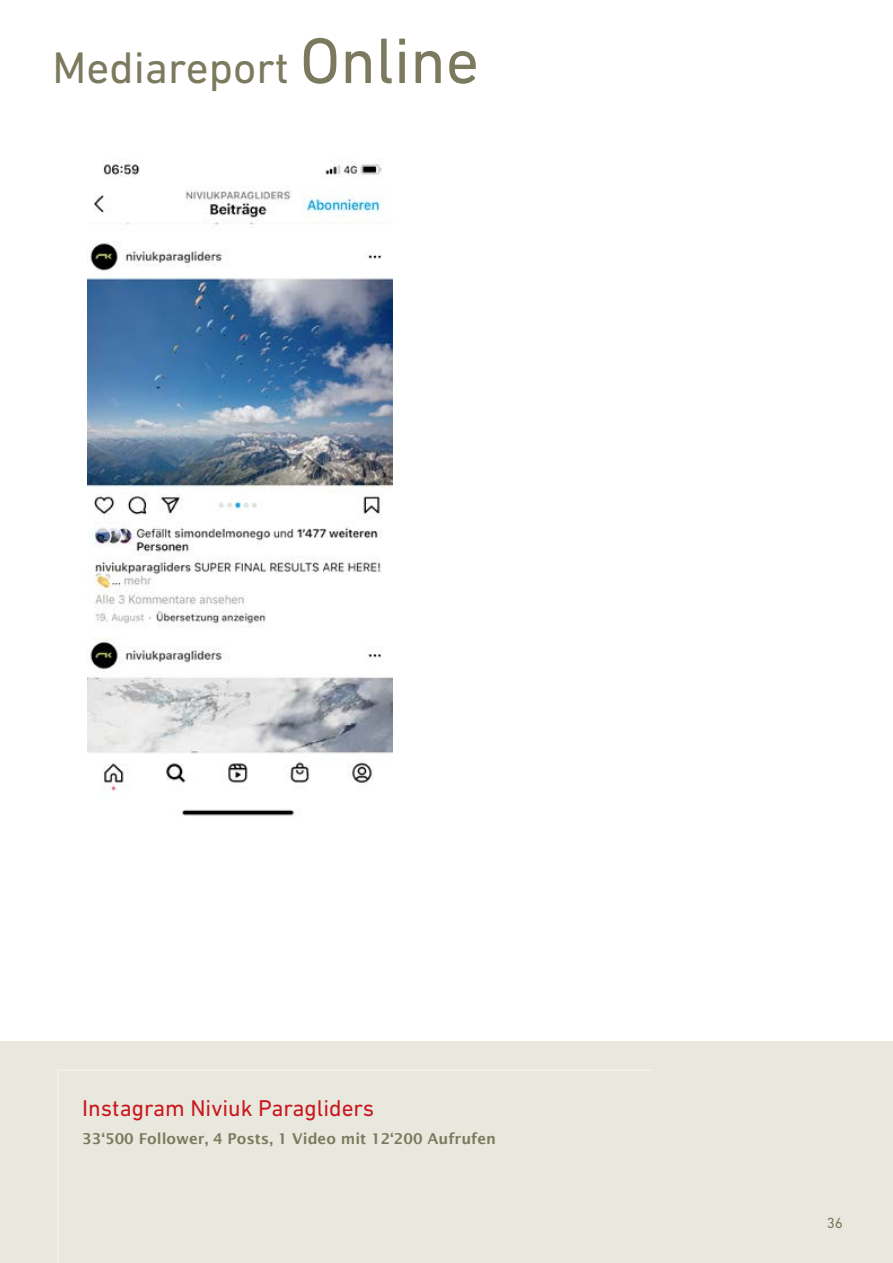
<style>
.page{position:relative;width:893px;height:1263px;background:#fff}
.page>*{position:absolute;margin:0;border:0;box-sizing:border-box;transform-origin:0 0}
.t1{font:45px "DIN Next LT Pro";color:#7c7a5e}
.t2{font:23.25px "DIN Next LT Pro";color:#ca171e}
.t3{font:600 15px "Lucida Sans";color:#7c7a5e}
.t4{font:15px "DIN Next LT Pro";color:#7c7a5e}
.s1{font-size:65.4px}
</style>
<div class="page">
<div style="left:0;top:1041px;width:893px;height:222px;background:#e9e8de"></div>
<svg style="left:58px;top:1070px;width:594px;height:1px"></svg>
<img style="left:88px;top:159px;width:304px;height:657px">
<h1 class="t1" style="left:53px;top:42px;width:428px">Mediareport <span class="s1">Online</span></h1>
<h2 class="t2" style="left:82px;top:1094px;width:294px">Instagram Niviuk Paragliders</h2>
<p class="t3" style="left:82px;top:1130px;width:415px">33‘500 Follower, 4 Posts, 1 Video mit 12‘200 Aufrufen</p>
<p class="t4" style="left:827px;top:1215px;width:18px">36</p>
</div>
